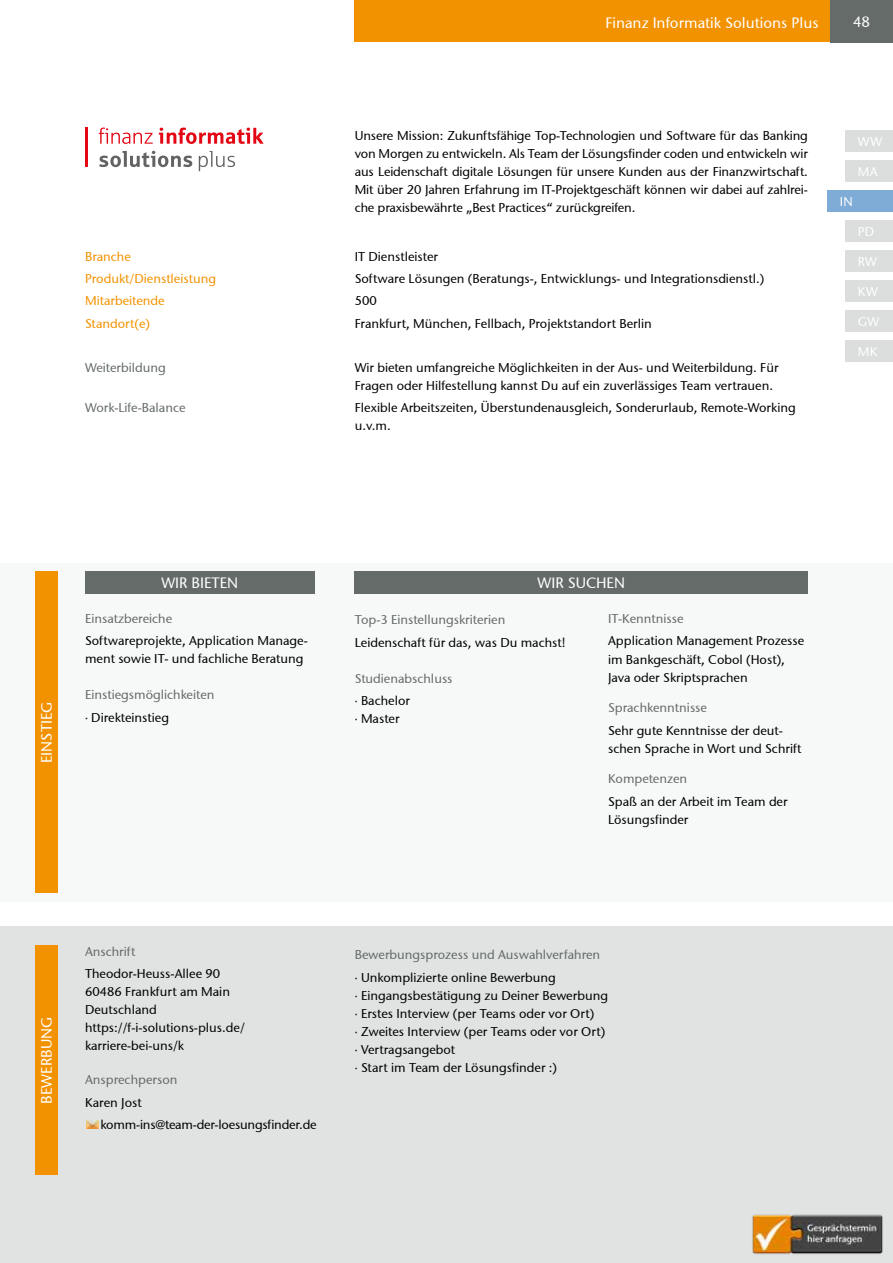
<style>
.page{position:relative;width:893px;height:1263px;background:#fff}
.page>*{position:absolute;margin:0;border:0;box-sizing:border-box;transform-origin:0 0}
.t1{font:15px "Stone Sans ITCTT Medium";color:#fff}
.t2{font:12.75px/18px "Stone Sans ITCTT Medium";color:#000}
.t3{font:12.75px/22.2px "Stone Sans ITCTT Medium";color:#646b68}
.t4{font:12.75px/22.2px "Stone Sans ITCTT Medium";color:#f39200}
.t5{font:12.75px "Stone Sans ITCTT Medium";letter-spacing:.02em;color:#fff}
.s1{font-family:"Muli";color:#000}
.s2{color:#000}
.s3{font-family:"Muli"}
</style>
<div class="page">
<div style="left:0;top:563px;width:893px;height:338px;background:#f7f8f8"></div>
<div style="left:0;top:926px;width:893px;height:337px;background:#e0e3e2"></div>
<div style="left:35px;top:572px;width:22px;height:321px;background:#f39200"></div>
<div style="left:85px;top:571px;width:230px;height:22px;background:#646b68"></div>
<div style="left:355px;top:571px;width:453px;height:22px;background:#646b68"></div>
<div style="left:35px;top:945px;width:22px;height:230px;background:#f39200"></div>
<div style="left:355px;top:0;width:477px;height:42px;background:#f39200"></div>
<div style="left:830px;top:0;width:63px;height:42px;background:#646b68"></div>
<img style="left:752px;top:1214px;width:131px;height:41px">
<svg style="left:87px;top:1121px;width:12px;height:7px"></svg>
<svg style="left:99px;top:151px;width:136px;height:20px"></svg>
<svg style="left:99px;top:128px;width:165px;height:16px"></svg>
<hr style="left:85px;top:128px;width:3px;height:39px;background:#e30613">
<div style="left:827px;top:190px;width:66px;height:21px;background:#7facd7"></div>
<div style="left:845px;top:160px;width:48px;height:21px;background:#dbdedc"></div>
<div style="left:845px;top:130px;width:48px;height:21px;background:#dbdedc"></div>
<div style="left:845px;top:250px;width:48px;height:22px;background:#dbdedc"></div>
<div style="left:845px;top:280px;width:48px;height:22px;background:#dbdedc"></div>
<div style="left:845px;top:341px;width:48px;height:21px;background:#dbdedc"></div>
<div style="left:845px;top:310px;width:48px;height:22px;background:#dbdedc"></div>
<div style="left:845px;top:220px;width:48px;height:22px;background:#dbdedc"></div>
<p class="t4" style="left:85px;top:245px;width:133px">Branche<br>Produkt/Dienstleistung<br>Mitarbeitende<br>Standort(e)</p>
<p class="t3" style="left:85px;top:357px;width:82px">Weiterbildung</p>
<p class="t3" style="left:85px;top:397px;width:102px">Work-Life-Balance</p>
<p class="t1" style="left:605px;top:14px;width:215px">Finanz Informatik Solutions Plus</p>
<p class="t1" style="left:853px;top:12px;width:19px">48</p>
<p class="t2" style="left:355px;top:126px;width:455px;text-align:justify">Unsere Mission: Zukunftsfähige Top-Technologien und Software für das Banking von Morgen zu entwickeln. Als Team der Lösungsfinder coden und entwickeln wir aus Leidenschaft digitale Lösungen für unsere Kunden aus der Finanzwirtschaft.<br>Mit über 20 Jahren Erfahrung im IT-Projektgeschäft können wir dabei auf zahlrei&shy;che praxisbewährte „Best Practices“ zurückgreifen.</p>
<p class="t2" style="left:355px;top:245px;width:411px;line-height:22.2px">IT Dienstleister<br>Software Lösungen (Beratungs-, Entwicklungs- und Integrationsdienstl.)<br>500<br>Frankfurt, München, Fellbach, Projektstandort Berlin</p>
<p class="t2" style="left:355px;top:359px;width:425px">Wir bieten umfangreiche Möglichkeiten in der Aus- und Weiterbildung. Für<br>Fragen oder Hilfestellung kannst Du auf ein zuverlässiges Team vertrauen.</p>
<p class="t2" style="left:355px;top:399px;width:442px">Flexible Arbeitszeiten, Überstundenausgleich, Sonderurlaub, Remote-Working u.v.m.</p>
<p class="t5" style="left:858px;top:133px;width:26px">WW</p>
<p class="t5" style="left:858px;top:163px;width:21px">MA</p>
<p class="t5" style="left:840px;top:193px;width:14px">IN</p>
<p class="t5" style="left:858px;top:223px;width:18px">PD</p>
<p class="t5" style="left:858px;top:254px;width:20px">RW</p>
<p class="t5" style="left:858px;top:284px;width:21px">KW</p>
<p class="t5" style="left:858px;top:314px;width:23px">GW</p>
<p class="t5" style="left:858px;top:344px;width:21px">MK</p>
<p class="t1" style="left:37px;top:763px;width:63px;rotate:-90deg">EINSTIEG</p>
<p class="t1" style="left:161px;top:573px;width:78px">WIR BIETEN</p>
<p class="t1" style="left:538px;top:573px;width:89px">WIR SUCHEN</p>
<p class="t3" style="left:85px;top:607px;width:89px">Einsatzbereiche</p>
<p class="t2" style="left:85px;top:632px;width:224px">Softwareprojekte, Application Manage&shy;ment sowie IT- und fachliche Beratung</p>
<p class="t3" style="left:85px;top:684px;width:131px">Einstiegsmöglichkeiten <span class="s1">·</span> <span class="s2">Direkteinstieg</span></p>
<p class="t3" style="left:355px;top:609px;width:152px">Top-3 Einstellungskriterien</p>
<p class="t2" style="left:355px;top:633px;width:212px">Leidenschaft für das, was Du machst!</p>
<p class="t3" style="left:355px;top:667px;width:99px">Studienabschluss <span class="s1">·</span> <span class="s2">Bachelor</span></p>
<p class="t2" style="left:355px;top:709px;width:46px"><span class="s3">·</span> Master</p>
<p class="t3" style="left:608px;top:608px;width:77px">IT-Kenntnisse</p>
<p class="t2" style="left:608px;top:632px;width:198px">Application Management Prozesse im Bankgeschäft, Cobol (Host),<br>Java oder Skriptsprachen</p>
<p class="t3" style="left:608px;top:697px;width:100px">Sprachkenntnisse</p>
<p class="t2" style="left:608px;top:721px;width:195px">Sehr gute Kenntnisse der deut&shy;schen Sprache in Wort und Schrift</p>
<p class="t3" style="left:608px;top:768px;width:81px">Kompetenzen</p>
<p class="t2" style="left:608px;top:792px;width:181px">Spaß an der Arbeit im Team der<br>Lösungsfinder</p>
<p class="t1" style="left:37px;top:1104px;width:88px;rotate:-90deg">BEWERBUNG</p>
<p class="t3" style="left:85px;top:940px;width:52px">Anschrift</p>
<p class="t2" style="left:85px;top:965px;width:161px">Theodor-Heuss-Allee 90<br>60486 Frankfurt am Main<br>Deutschland https://f-i-solutions-plus.de/ karriere-bei-uns/k</p>
<p class="t3" style="left:85px;top:1069px;width:94px">Ansprechperson</p>
<p class="t2" style="left:100px;top:1091px;width:218px;line-height:22.2px;text-indent:-15px">Karen Jost komm-ins@team-der-loesungsfinder.de</p>
<p class="t3" style="left:355px;top:944px;width:247px">Bewerbungsprozess und Auswahlverfahren <span class="s1">·</span> <span class="s2">Unkomplizierte online Bewerbung</span></p>
<p class="t2" style="left:355px;top:986px;width:255px"><span class="s3">·</span> Eingangsbestätigung zu Deiner Bewerbung <span class="s3">·</span> Erstes Interview (per Teams oder vor Ort)<br><span class="s3">·</span> Zweites Interview (per Teams oder vor Ort) <span class="s3">·</span> Vertragsangebot<br><span class="s3">·</span> Start im Team der Lösungsfinder :)</p>
</div>
